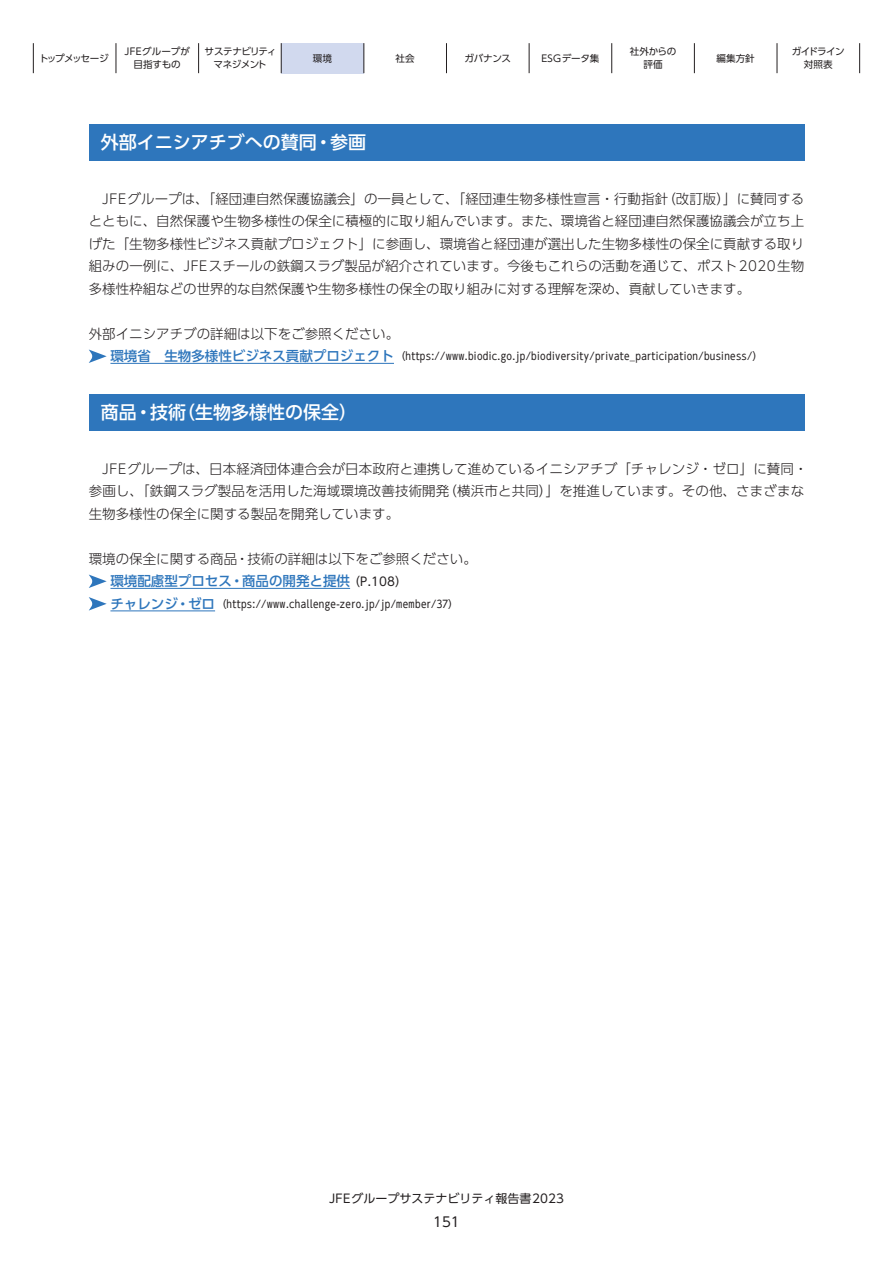
<style>
.page{position:relative;width:893px;height:1263px;background:#fff}
.page>*{position:absolute;margin:0;border:0;box-sizing:border-box;transform-origin:0 0}
.t1{font:500 18px "UD Shin Go Pro";color:#fff}
.t2{font:300 13.5px/22.5px "UD Shin Go Pro";color:#231f20}
.t3{font:13.5px "UD Shin Go Pro";color:#231f20}
.t4{font:12px "UD Shin Go Pro";color:#231f20}
.t5{font:10.5px "UD Shin Go C Osiz Pr 6";letter-spacing:.03em;color:#231f20}
.t6{font:9.6px/12.8px "UD Shin Go Pro";letter-spacing:-.06em;color:#231f20;text-align:center}
.t7{font:9.6px/12.8px "UD Shin Go Pro";letter-spacing:-.025em;color:#231f20;text-align:center}
.t8{font:9.6px/12.8px "UD Shin Go Pro";color:#231f20;text-align:center}
.t9{font:9.6px "UD Shin Go Pro";letter-spacing:-.115em;color:#231f20}
.t10{font:9.6px "UD Shin Go Pro";letter-spacing:.015em;color:#231f20}
.s1{font-family:"UD Shin Go Pro";font-weight:500;font-size:13.5px;color:#2e76bc}
.s2{font-family:"UD Shin Go Pro"}
.s3{font-weight:500;color:#2e76bc}
.s4{font-weight:400;font-size:12px}
</style>
<div class="page">
<div style="left:281px;top:43px;width:83px;height:30px;background:#d1d9ee"></div>
<hr style="left:33px;top:43px;width:1px;height:30px;background:#231f20">
<hr style="left:116px;top:43px;width:1px;height:30px;background:#231f20">
<hr style="left:198px;top:43px;width:1px;height:30px;background:#231f20">
<hr style="left:281px;top:43px;width:1px;height:30px;background:#231f20">
<hr style="left:364px;top:43px;width:1px;height:30px;background:#231f20">
<hr style="left:446px;top:43px;width:1px;height:30px;background:#231f20">
<hr style="left:529px;top:43px;width:1px;height:30px;background:#231f20">
<hr style="left:611px;top:43px;width:1px;height:30px;background:#231f20">
<hr style="left:694px;top:43px;width:1px;height:30px;background:#231f20">
<hr style="left:777px;top:43px;width:1px;height:30px;background:#231f20">
<hr style="left:859px;top:43px;width:1px;height:30px;background:#231f20">
<div style="left:89px;top:124px;width:715px;height:37px;background:#2e76bc"></div>
<hr style="left:110px;top:363px;width:284px;height:1px;background:#2e76bc">
<svg style="left:89px;top:349px;width:18px;height:14px"></svg>
<div style="left:89px;top:394px;width:715px;height:37px;background:#2e76bc"></div>
<hr style="left:110px;top:588px;width:240px;height:1px;background:#2e76bc">
<svg style="left:89px;top:574px;width:18px;height:14px"></svg>
<hr style="left:110px;top:610px;width:105px;height:1px;background:#2e76bc">
<svg style="left:89px;top:597px;width:18px;height:13px"></svg>
<p class="t9" style="left:39px;top:50px;width:71px">トップメッセージ</p>
<p class="t8" style="left:125px;top:45px;width:67px">JFEグループが目指すもの</p>
<p class="t6" style="left:205px;top:45px;width:73px">サステナビリティマネジメント</p>
<p class="t7" style="left:313px;top:51px;width:21px">環境</p>
<p class="t7" style="left:396px;top:51px;width:21px">社会</p>
<p class="t7" style="left:464px;top:51px;width:48px">ガバナンス</p>
<p class="t10" style="left:541px;top:50px;width:60px">ESGデータ集</p>
<p class="t7" style="left:630px;top:45px;width:48px">社外からの評価</p>
<p class="t7" style="left:716px;top:51px;width:40px">編集方針</p>
<p class="t6" style="left:792px;top:45px;width:55px">ガイドライン対照表</p>
<h1 class="t1" style="left:101px;top:128px;width:267px">外部イニシアチブへの賛同・参画</h1>
<p class="t2" style="left:89px;top:187px;width:717px;text-align:justify;text-indent:14px">JFEグループは、「経団連自然保護協議会」の一員として、「経団連生物多様性宣言・行動指針（改訂版）」に賛同するとともに、自然保護や生物多様性の保全に積極的に取り組んでいます。また、環境省と経団連自然保護協議会が立ち上げた「生物多様性ビジネス貢献プロジェクト」に参画し、環境省と経団連が選出した生物多様性の保全に貢献する取り組みの一例に、JFEスチールの鉄鋼スラグ製品が紹介されています。今後もこれらの活動を通じて、ポスト2020生物多様性枠組などの世界的な自然保護や生物多様性の保全の取り組みに対する理解を深め、貢献していきます。</p>
<p class="t2" style="left:89px;top:322px;width:312px">外部イニシアチブの詳細は以下をご参照ください。</p>
<p class="t5" style="left:110px;top:348px;width:650px"><span class="s1">環境省　生物多様性ビジネス貢献プロジェクト</span><span class="s2">（</span>https://www.biodic.go.jp/biodiversity/private_participation/business/）</p>
<h1 class="t1" style="left:101px;top:398px;width:258px">商品・技術（生物多様性の保全）</h1>
<p class="t2" style="left:89px;top:457px;width:720px;text-indent:14px">JFEグループは、日本経済団体連合会が日本政府と連携して進めているイニシアチブ「チャレンジ・ゼロ」に賛同・参画し、「鉄鋼スラグ製品を活用した海域環境改善技術開発（横浜市と共同）」を推進しています。その他、さまざまな生物多様性の保全に関する製品を開発しています。</p>
<p class="t2" style="left:110px;top:547px;width:368px;text-indent:-22px">環境の保全に関する商品・技術の詳細は以下をご参照ください。<span class="s3">環境配慮型プロセス・商品の開発と提供</span> <span class="s4">（P.108）</span></p>
<p class="t5" style="left:110px;top:595px;width:350px"><span class="s1">チャレンジ・ゼロ</span><span class="s2">（</span>https://www.challenge-zero.jp/jp/member/37<span class="s2">）</span></p>
<p class="t4" style="left:329px;top:1188px;width:236px">JFEグループサステナビリティ報告書2023</p>
<p class="t3" style="left:433px;top:1211px;width:28px">151</p>
</div>
